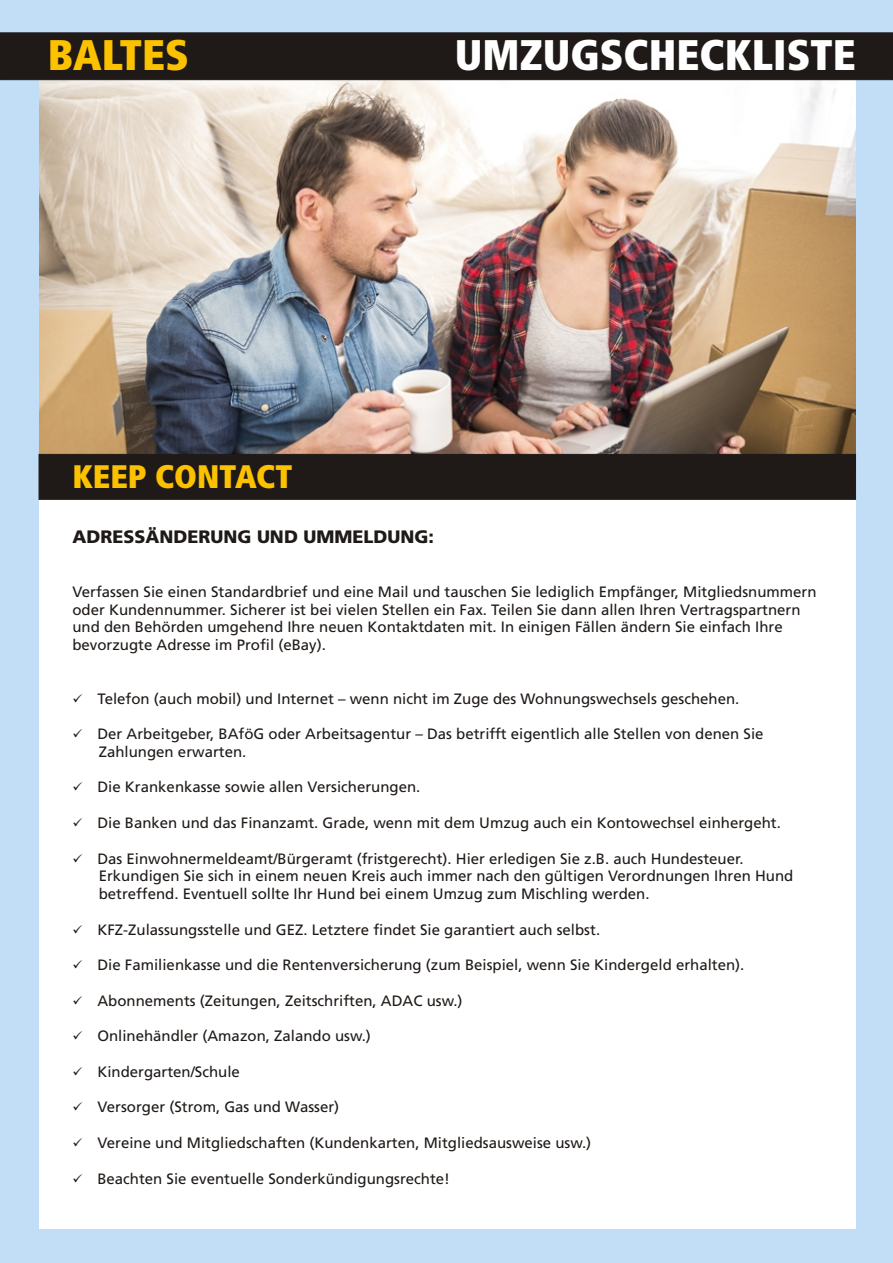
<style>
.page{position:relative;width:893px;height:1263px;background:#c2def7}
.page>*{position:absolute;margin:0;border:0;box-sizing:border-box;transform-origin:0 0}
.t1{font:900 condensed 42.75px "Frutiger LT";color:#fff}
.t2{font:900 condensed 42.75px "Frutiger LT";color:#fcc200}
.t3{font:900 condensed 32.55px "Frutiger LT";color:#fcc200}
.t4{font:700 18px "Frutiger LT";color:#1f1a17}
.t5{font:15px/17.9px "Frutiger LT";color:#1f1a17}
</style>
<div class="page">
<img style="left:40px;top:80px;width:816px;height:374px">
<div style="left:39px;top:489px;width:816px;height:739px;background:#fff"></div>
<div style="left:39px;top:454px;width:817px;height:46px;background:#1f1a17"></div>
<div style="left:0;top:33px;width:893px;height:47px;background:#1f1a17"></div>
<h1 class="t2" style="left:48px;top:38px;width:143px">BALTES</h1>
<h1 class="t1" style="left:455px;top:38px;width:402px">UMZUGSCHECKLISTE</h1>
<h2 class="t3" style="left:72px;top:463px;width:221px">KEEP CONTACT</h2>
<p class="t4" style="left:72px;top:529px;width:363px">ADRESSÄNDERUNG UND UMMELDUNG:</p>
<p class="t5" style="left:72px;top:584px;width:746px">Verfassen Sie einen Standardbrief und eine Mail und tauschen Sie lediglich Empfänger, Mitgliedsnummern oder Kundennummer. Sicherer ist bei vielen Stellen ein Fax. Teilen Sie dann allen Ihren Vertragspartnern und den Behörden umgehend Ihre neuen Kontaktdaten mit. In einigen Fällen ändern Sie einfach Ihre bevorzugte Adresse im Profil (eBay).</p>
<p class="t5" style="left:72px;top:690px;width:668px">✓Telefon (auch mobil) und Internet – wenn nicht im Zuge des Wohnungswechsels geschehen.</p>
<p class="t5" style="left:99px;top:726px;width:666px;text-indent:-26px">✓Der Arbeitgeber, BAföG oder Arbeitsagentur – Das betrifft eigentlich alle Stellen von denen Sie<br>Zahlungen erwarten.</p>
<p class="t5" style="left:72px;top:779px;width:349px">✓Die Krankenkasse sowie allen Versicherungen.</p>
<p class="t5" style="left:72px;top:815px;width:710px">✓Die Banken und das Finanzamt. Grade, wenn mit dem Umzug auch ein Kontowechsel einhergeht.</p>
<p class="t5" style="left:99px;top:850px;width:696px;text-indent:-26px">✓Das Einwohnermeldeamt/Bürgeramt (fristgerecht). Hier erledigen Sie z.B. auch Hundesteuer.<br>Erkundigen Sie sich in einem neuen Kreis auch immer nach den gültigen Verordnungen Ihren Hund betreffend. Eventuell sollte Ihr Hund bei einem Umzug zum Mischling werden.</p>
<p class="t5" style="left:72px;top:922px;width:529px">✓KFZ-Zulassungsstelle und GEZ. Letztere findet Sie garantiert auch selbst.</p>
<p class="t5" style="left:72px;top:957px;width:673px">✓Die Familienkasse und die Rentenversicherung (zum Beispiel, wenn Sie Kindergeld erhalten).</p>
<p class="t5" style="left:72px;top:993px;width:392px">✓Abonnements (Zeitungen, Zeitschriften, ADAC usw.)</p>
<p class="t5" style="left:72px;top:1028px;width:300px">✓Onlinehändler (Amazon, Zalando usw.)</p>
<p class="t5" style="left:72px;top:1064px;width:169px">✓Kindergarten/Schule</p>
<p class="t5" style="left:72px;top:1099px;width:268px">✓Versorger (Strom, Gas und Wasser)</p>
<p class="t5" style="left:72px;top:1135px;width:520px">✓Vereine und Mitgliedschaften (Kundenkarten, Mitgliedsausweise usw.)</p>
<p class="t5" style="left:72px;top:1170px;width:379px">✓Beachten Sie eventuelle Sonderkündigungsrechte!</p>
</div>
